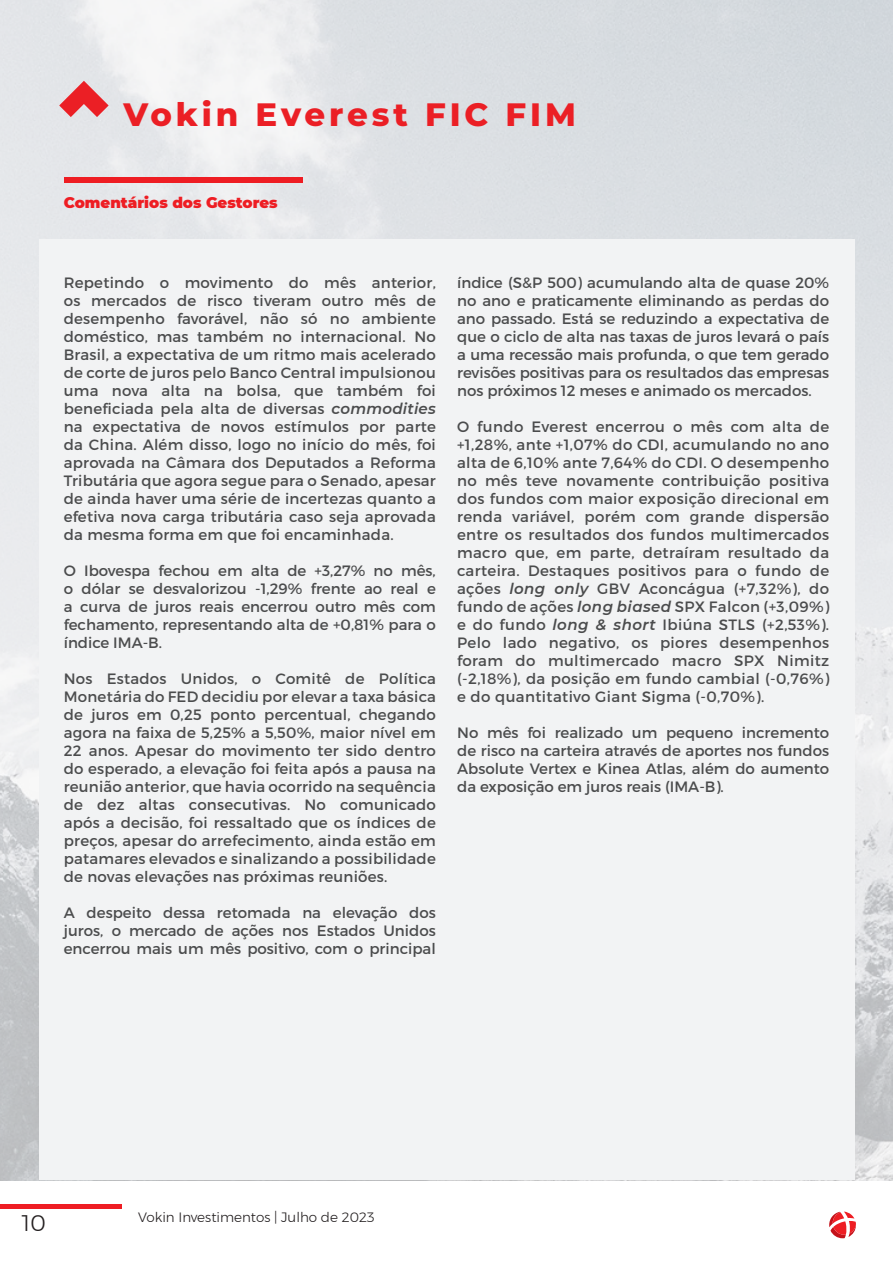
<style>
.page{position:relative;width:893px;height:1263px;background:#fff}
.page>*{position:absolute;margin:0;border:0;box-sizing:border-box;transform-origin:0 0}
.t1{font:800 32.4px "Montserrat";letter-spacing:.12em;color:#eb1f25}
.t2{font:300 22.5px "Montserrat";color:#231f20}
.t3{font:15px/18px "Montserrat";color:#4b4c4d;text-align:justify}
.t4{font:900 15px "Montserrat";color:#ee1d23}
.t5{font:300 13.5px "Montserrat";color:#231f20}
.s1{font-weight:600;font-style:italic}
</style>
<div class="page">
<div style="left:0;top:1204px;width:121px;height:5px;background:#ee1d23"></div>
<svg style="left:829px;top:1211px;width:27px;height:27px"></svg>
<img style="left:0;top:0;width:893px;height:1180px">
<svg style="left:59px;top:81px;width:50px;height:36px;background:#e68488"></svg>
<div style="left:39px;top:240px;width:815px;height:940px;background:#f2f3f4"></div>
<div style="left:65px;top:177px;width:238px;height:6px;background:#ee1d23"></div>
<p class="t1" style="left:123px;top:91px;width:454px">Vokin Everest FIC FIM</p>
<p class="t4" style="left:64px;top:191px;width:215px">Comentários dos Gestores</p>
<p class="t3" style="left:64px;top:274px;width:374px">Repetindo o movimento do mês anterior, os mercados de risco tiveram outro mês de desempenho favorável, não só no ambiente doméstico, mas também no internacional. No Brasil, a expectativa de um ritmo mais acelerado de corte de juros pelo Banco Central impulsionou uma nova alta na bolsa, que também foi beneficiada pela alta de diversas <span class="s1">commodities </span>na expectativa de novos estímulos por parte da China. Além disso, logo no início do mês, foi aprovada na Câmara dos Deputados a Reforma Tributária que agora segue para o Senado, apesar de ainda haver uma série de incertezas quanto a efetiva nova carga tributária caso seja aprovada da mesma forma em que foi encaminhada.</p>
<p class="t3" style="left:64px;top:562px;width:374px">O Ibovespa fechou em alta de +3,27% no mês, o dólar se desvalorizou -1,29% frente ao real e a curva de juros reais encerrou outro mês com fechamento, representando alta de +0,81% para o índice IMA-B.</p>
<p class="t3" style="left:64px;top:670px;width:374px">Nos Estados Unidos, o Comitê de Política Monetária do FED decidiu por elevar a taxa básica de juros em 0,25 ponto percentual, chegando agora na faixa de 5,25% a 5,50%, maior nível em 22 anos. Apesar do movimento ter sido dentro do esperado, a elevação foi feita após a pausa na reunião anterior, que havia ocorrido na sequência de dez altas consecutivas. No comunicado após a decisão, foi ressaltado que os índices de preços, apesar do arrefecimento, ainda estão em patamares elevados e sinalizando a possibilidade de novas elevações nas próximas reuniões.</p>
<p class="t3" style="left:64px;top:904px;width:374px">A despeito dessa retomada na elevação dos juros, o mercado de ações nos Estados Unidos encerrou mais um mês positivo, com o principal</p>
<p class="t3" style="left:457px;top:274px;width:374px">índice (S&amp;P 500) acumulando alta de quase 20% no ano e praticamente eliminando as perdas do ano passado. Está se reduzindo a expectativa de que o ciclo de alta nas taxas de juros levará o país a uma recessão mais profunda, o que tem gerado revisões positivas para os resultados das empresas nos próximos 12 meses e animado os mercados.</p>
<p class="t3" style="left:457px;top:418px;width:374px">O fundo Everest encerrou o mês com alta de +1,28%, ante +1,07% do CDI, acumulando no ano alta de 6,10% ante 7,64% do CDI. O desempenho no mês teve novamente contribuição positiva dos fundos com maior exposição direcional em renda variável, porém com grande dispersão entre os resultados dos fundos multimercados macro que, em parte, detraíram resultado da carteira. Destaques positivos para o fundo de ações <span class="s1">long only</span> GBV Aconcágua (+7,32%), do fundo de ações <span class="s1">long biased</span> SPX Falcon (+3,09%) e do fundo <span class="s1">long &amp; short</span> Ibiúna STLS (+2,53%).<br>Pelo lado negativo, os piores desempenhos foram do multimercado macro SPX Nimitz (-2,18%), da posição em fundo cambial (-0,76%) e do quantitativo Giant Sigma (-0,70%).</p>
<p class="t3" style="left:457px;top:724px;width:374px">No mês foi realizado um pequeno incremento de risco na carteira através de aportes nos fundos Absolute Vertex e Kinea Atlas, além do aumento da exposição em juros reais (IMA-B).</p>
<h2 class="t2" style="left:22px;top:1206px;width:26px">10</h2>
<p class="t5" style="left:138px;top:1207px;width:238px">Vokin Investimentos | Julho de 2023</p>
</div>
